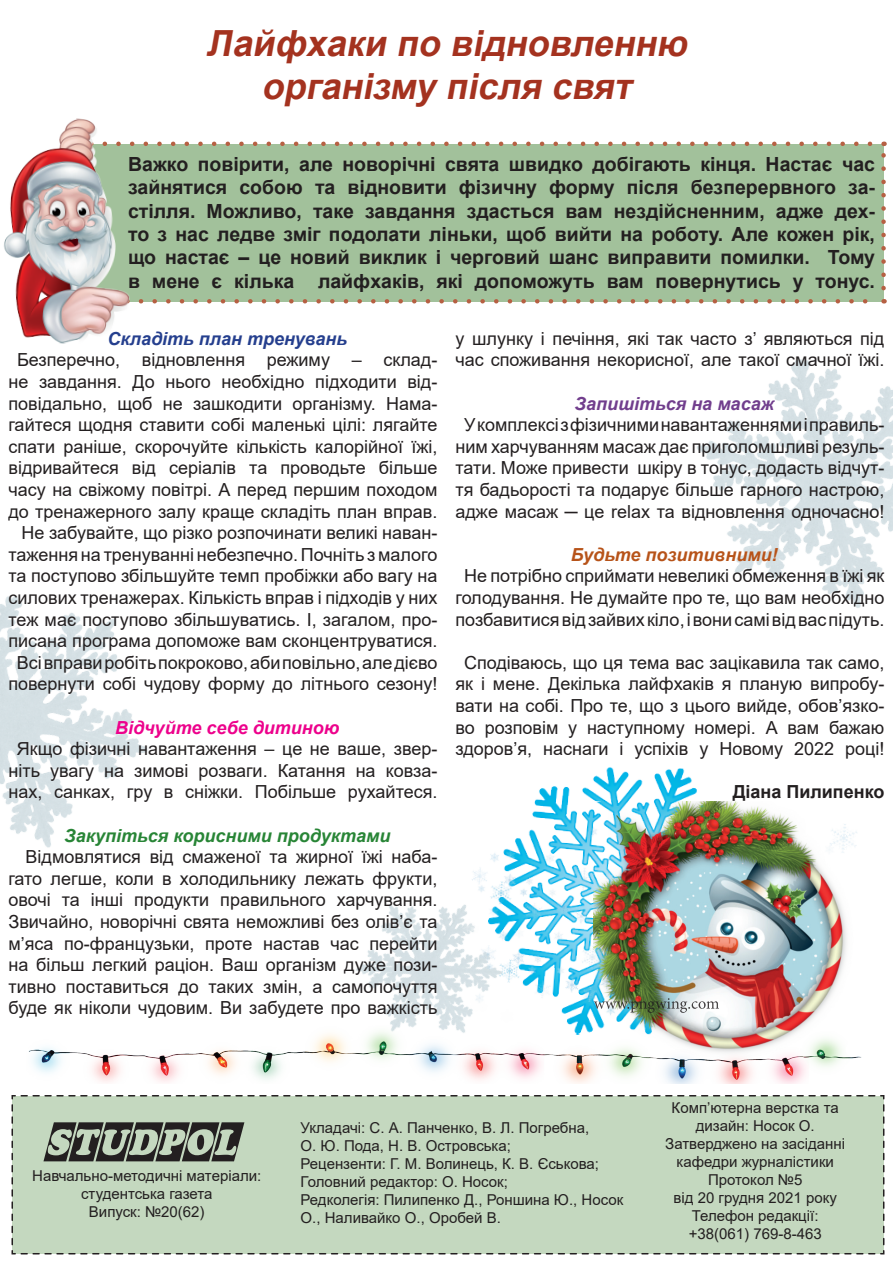
<style>
.page{position:relative;width:893px;height:1263px;background:#fff}
.page>*{position:absolute;margin:0;border:0;box-sizing:border-box;transform-origin:0 0}
.t1{font:italic 700 36px/43.2px "Arial";color:#a4321f;text-align:center}
.t2{font:700 19.5px/23.4px "Arial";color:#231f20;text-align:justify}
.t3{font:18px/21.6px "Arial";color:#231f20;text-align:center}
.t4{font:italic 700 18px "Arial";color:#288536}
.t5{font:italic 700 18px "Arial";color:#253f8e}
.t6{font:italic 700 18px "Arial";color:#ed028c}
.t7{font:italic 700 18px "Arial";color:#b75319}
.t8{font:italic 700 18px "Arial";color:#713e8d}
.t9{font:700 18px "Arial";color:#231f20}
.t10{font:15px/18px "Arial";color:#231f20;text-align:center}
</style>
<div class="page">
<img style="left:539px;top:767px;width:158px;height:27px">
<img style="left:356px;top:904px;width:99px;height:121px">
<img style="left:0;top:596px;width:147px;height:252px">
<img style="left:697px;top:359px;width:196px;height:249px">
<img style="left:455px;top:794px;width:240px;height:231px">
<div style="left:73px;top:144px;width:810px;height:157px;background:#a2c19b"></div>
<svg style="left:154px;top:299px;width:723px;height:4px"></svg>
<svg style="left:157px;top:142px;width:713px;height:4px"></svg>
<svg style="left:881px;top:142px;width:5px;height:146px"></svg>
<div style="left:11px;top:1095px;width:874px;height:160px;background:#c4d8bf"></div>
<svg style="left:43px;top:1122px;width:201px;height:39px;background:#6d7469"></svg>
<img style="left:28px;top:1025px;width:778px;height:58px">
<img style="left:4px;top:118px;width:150px;height:226px">
<img style="left:594px;top:801px;width:268px;height:268px">
<svg style="left:594px;top:998px;width:125px;height:15px"></svg>
<h1 class="t1" style="left:206px;top:22px;width:491px">Лайфхаки по відновленню організму після свят</h1>
<p class="t2" style="left:128px;top:152px;width:748px">Важко повірити, але новорічні свята швидко добігають кінця. Настає час зайнятися собою та відновити фізичну форму після безперервного за&shy;стілля. Можливо, таке завдання здасться вам нездійсненним, адже дех&shy;то з нас ледве зміг подолати ліньки, щоб вийти на роботу. Але кожен рік, що настає – це новий виклик і черговий шанс виправити помилки. Тому в мене є кілька лайфхаків, які допоможуть вам повернутись у тонус.</p>
<p class="t5" style="left:107px;top:326px;width:241px">Складіть план тренувань</p>
<p class="t3" style="left:8px;top:349px;width:430px;text-align:right">Безперечно, відновлення режиму – склад&shy;не завдання. До нього необхідно підходити від&shy;повідально, щоб не зашкодити організму. Нама&shy;гайтеся щодня ставити собі маленькі цілі: лягайте спати раніше, скорочуйте кількість калорійної їжі, відривайтеся від серіалів та проводьте більше часу на свіжому повітрі. А перед першим походом до тренажерного залу краще складіть план вправ.<br>Не забувайте, що різко розпочинати великі наван&shy;таження на тренуванні небезпечно. Почніть з малого та поступово збільшуйте темп пробіжки або вагу на силових тренажерах. Кількість вправ і підходів у них теж має поступово збільшуватись. І, загалом, про&shy;писана програма допоможе вам сконцентруватися.<br>Всі вправи робіть покроково, аби повільно, але дієво повернути собі чудову форму до літнього сезону!</p>
<p class="t6" style="left:115px;top:715px;width:226px">Відчуйте себе дитиною</p>
<p class="t3" style="left:8px;top:738px;width:430px">Якщо фізичні навантаження – це не ваше, звер&shy;ніть увагу на зимові розваги. Катання на ковза&shy;нах, санках, гру в сніжки. Побільше рухайтеся.</p>
<p class="t4" style="left:64px;top:823px;width:328px">Закупіться корисними продуктами</p>
<p class="t3" style="left:8px;top:846px;width:430px;text-align:justify;text-indent:17px">Відмовлятися від смаженої та жирної їжі наба&shy;гато легше, коли в холодильнику лежать фрукти, овочі та інші продукти правильного харчування.<br>Звичайно, новорічні свята неможливі без олів’є та м’яса по-французьки, проте настав час перейти на більш легкий раціон. Ваш організм дуже пози&shy;тивно поставиться до таких змін, а самопочуття буде як ніколи чудовим. Ви забудете про важкість</p>
<p class="t3" style="left:455px;top:328px;width:430px;text-align:left">у шлунку і печіння, які так часто з’ являються під час споживання некорисної, але такої смачної їжі.</p>
<p class="t8" style="left:574px;top:391px;width:201px">Запишіться на масаж</p>
<p class="t3" style="left:455px;top:414px;width:430px">У комплексі з фізичними навантаженнями і правиль&shy;ним харчуванням масаж дає приголомшливі резуль&shy;тати. Може привести шкіру в тонус, додасть відчут&shy;тя бадьорості та подарує більше гарного настрою, адже масаж ─ це relax та відновлення одночасно!</p>
<p class="t7" style="left:571px;top:542px;width:208px">Будьте позитивними!</p>
<p class="t3" style="left:455px;top:565px;width:430px">Не потрібно сприймати невеликі обмеження в їжі як голодування. Не думайте про те, що вам необхідно позбавитися від зайвих кіло, і вони самі від вас підуть.</p>
<p class="t3" style="left:455px;top:652px;width:430px">Сподіваюсь, що ця тема вас зацікавила так само, як і мене. Декілька лайфхаків я планую випробу&shy;вати на собі. Про те, що з цього вийде, обов’язко&shy;во розповім у наступному номері. А вам бажаю здоров’я, наснаги і успіхів у Новому 2022 році!</p>
<p class="t9" style="left:733px;top:779px;width:153px">Діана Пилипенко</p>
<p class="t10" style="left:32px;top:1167px;width:231px">Навчально-методичні матеріали: студентська газета<br>Випуск: №20(62)</p>
<p class="t10" style="left:301px;top:1119px;width:324px;text-align:left">Укладачі: С. А. Панченко, В. Л. Погребна,<br>О. Ю. Пода, Н. В. Островська;<br>Рецензенти: Г. М. Волинець, К. В. Єськова; Головний редактор: О. Носок;<br>Редколегія: Пилипенко Д., Роншина Ю., Носок О., Наливайко О., Оробей В.</p>
<p class="t10" style="left:665px;top:1099px;width:181px">Комп’ютерна верстка та дизайн: Носок О.<br>Затверджено на засіданні кафедри журналістики<br>Протокол №5<br>від 20 грудня 2021 року<br>Телефон редакції: +38(061) 769-8-463</p>
</div>
